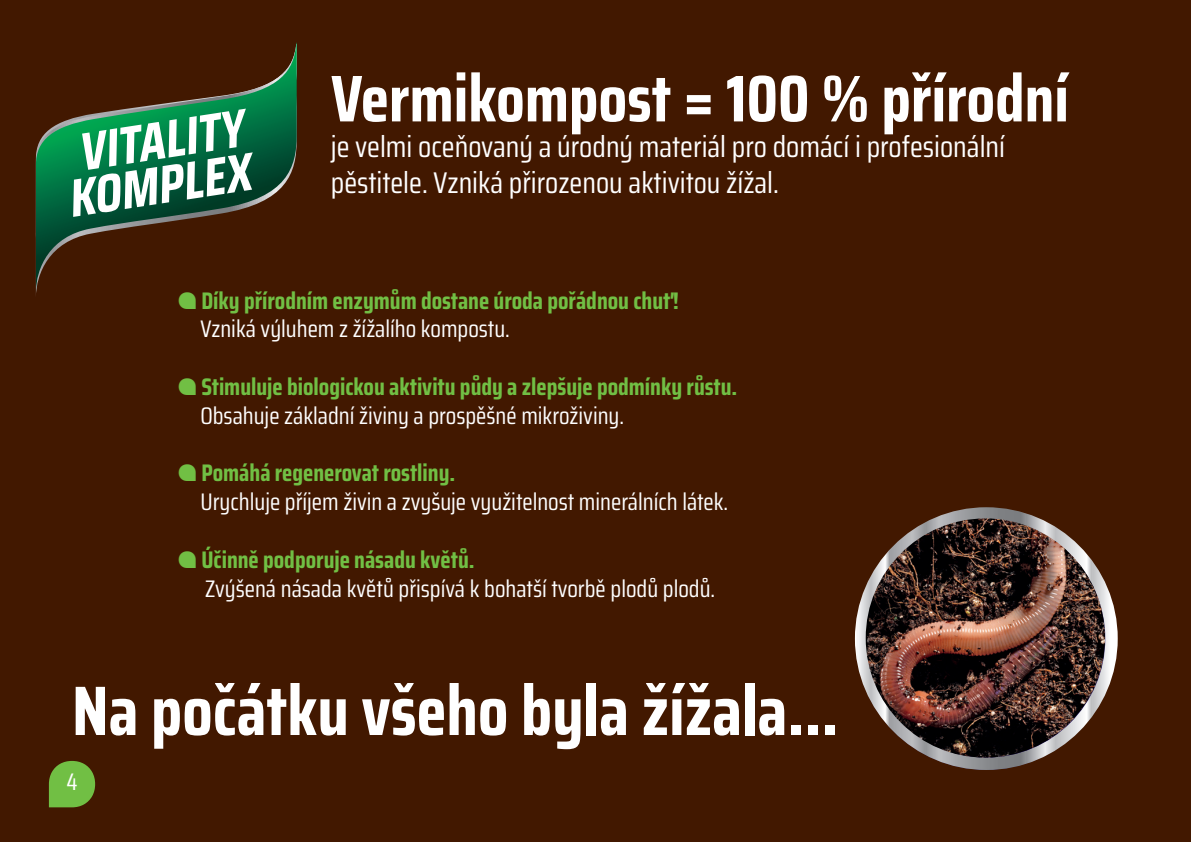
<style>
.page{position:relative;width:1191px;height:842px;background:#421800}
.page>*{position:absolute;margin:0;border:0;box-sizing:border-box;transform-origin:0 0}
.t1{font:700 70px "Saira Condensed";color:#fff}
.t2{font:700 66px "Saira Condensed";color:#fff}
.t3{font:italic 700 53.4px/44.2px "Saira Condensed";color:#fff;text-align:center}
.t4{font:30px "Saira Condensed";color:#fff}
.t5{font:24px "Saira Condensed";color:#fff}
.t6{font:700 24px "Saira Condensed";color:#71bf44}
.s1{font-weight:400}
</style>
<div class="page">
<svg style="left:36px;top:42px;width:261px;height:251px"></svg>
<svg style="left:49px;top:761px;width:46px;height:46px;background:#6aa73a"></svg>
<svg style="left:855px;top:507px;width:262px;height:263px"></svg>
<img style="left:865px;top:518px;width:240px;height:240px;border-radius:120px">
<h3 class="t3" style="left:57px;top:133px;width:186px;rotate:-9deg">VITALITY<br>KOMPLEX</h3>
<p class="t2" style="left:331px;top:48px;width:739px">Vermikompost = 100 % přírodní</p>
<p class="t4" style="left:331px;top:125px;width:675px">je velmi oceňovaný a úrodný materiál pro domácí i profesionální</p>
<p class="t4" style="left:331px;top:161px;width:450px">pěstitele. Vzniká přirozenou aktivitou žížal.</p>
<p class="t6" style="left:178px;top:282px;width:503px"><span class="s1">q</span> Díky přírodním enzymům dostane úroda pořádnou chuť!</p>
<p class="t5" style="left:200px;top:311px;width:311px">Vzniká výluhem z žížalího kompostu.</p>
<p class="t6" style="left:178px;top:368px;width:561px"><span class="s1">q</span> Stimuluje biologickou aktivitu půdy a zlepšuje podmínky růstu.</p>
<p class="t5" style="left:200px;top:398px;width:425px">Obsahuje základní živiny a prospěšné mikroživiny.</p>
<p class="t6" style="left:178px;top:455px;width:279px"><span class="s1">q</span> Pomáhá regenerovat rostliny.</p>
<p class="t5" style="left:200px;top:484px;width:529px">Urychluje příjem živin a zvyšuje využitelnost minerálních látek.</p>
<p class="t6" style="left:178px;top:541px;width:298px"><span class="s1">q</span> Účinně podporuje násadu květů.</p>
<p class="t5" style="left:205px;top:570px;width:512px">Zvýšená násada květů přispívá k bohatší tvorbě plodů plodů.</p>
<p class="t1" style="left:72px;top:657px;width:767px">Na počátku všeho byla žížala...</p>
<p class="t5" style="left:66px;top:764px;width:13px">4</p>
</div>
